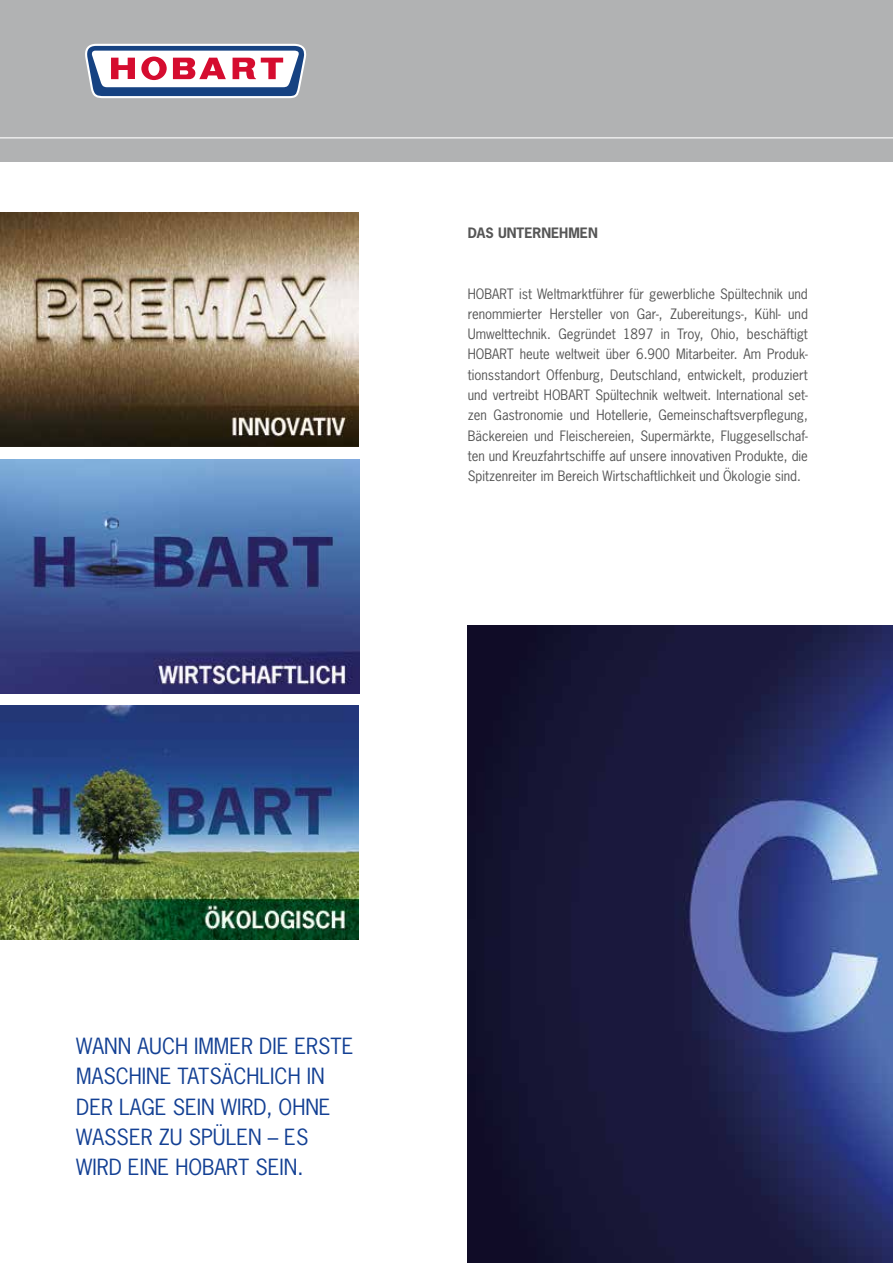
<style>
.page{position:relative;width:893px;height:1263px;background:#fff}
.page>*{position:absolute;margin:0;border:0;box-sizing:border-box;transform-origin:0 0}
.t1{font:21px/30px "News Gothic";color:#134094}
.t2{font:13.5px/20.2px "News Gothic";color:#565656;text-align:justify}
.t3{font:700 13.5px "News Gothic";color:#565656}
</style>
<div class="page">
<div style="left:0;top:0;width:893px;height:162px;background:#b1b2b3"></div>
<img style="left:468px;top:625px;width:425px;height:638px">
<hr style="left:0;top:137px;width:893px;height:1px;background:#fff">
<svg style="left:85px;top:44px;width:221px;height:54px;background:#b49eb6"></svg>
<img style="left:0;top:213px;width:359px;height:233px">
<img style="left:0;top:459px;width:359px;height:234px">
<img style="left:0;top:706px;width:359px;height:234px">
<p class="t3" style="left:468px;top:224px;width:132px">DAS UNTERNEHMEN</p>
<p class="t2" style="left:468px;top:283px;width:342px">HOBART ist Weltmarktführer für gewerbliche Spültechnik und renommierter Hersteller von Gar-, Zubereitungs-, Kühl- und Umwelttechnik. Gegründet 1897 in Troy, Ohio, beschäftigt HOBART heute weltweit über 6.900 Mitarbeiter. Am Produk&shy;tionsstandort Offenburg, Deutschland, entwickelt, produziert und vertreibt HOBART Spültechnik weltweit. International set&shy;zen Gastronomie und Hotellerie, Gemeinschaftsverpflegung, Bäckereien und Fleischereien, Supermärkte, Fluggesellschaf&shy;ten und Kreuzfahrtschiffe auf unsere innovativen Produkte, die Spitzenreiter im Bereich Wirtschaftlichkeit und Ökologie sind.</p>
<h1 class="t1" style="left:76px;top:1031px;width:279px">WANN AUCH IMMER DIE ERSTE<br>MASCHINE TATSÄCHLICH IN<br>DER LAGE SEIN WIRD, OHNE<br>WASSER ZU SPÜLEN – ES<br>WIRD EINE HOBART SEIN.</h1>
</div>
